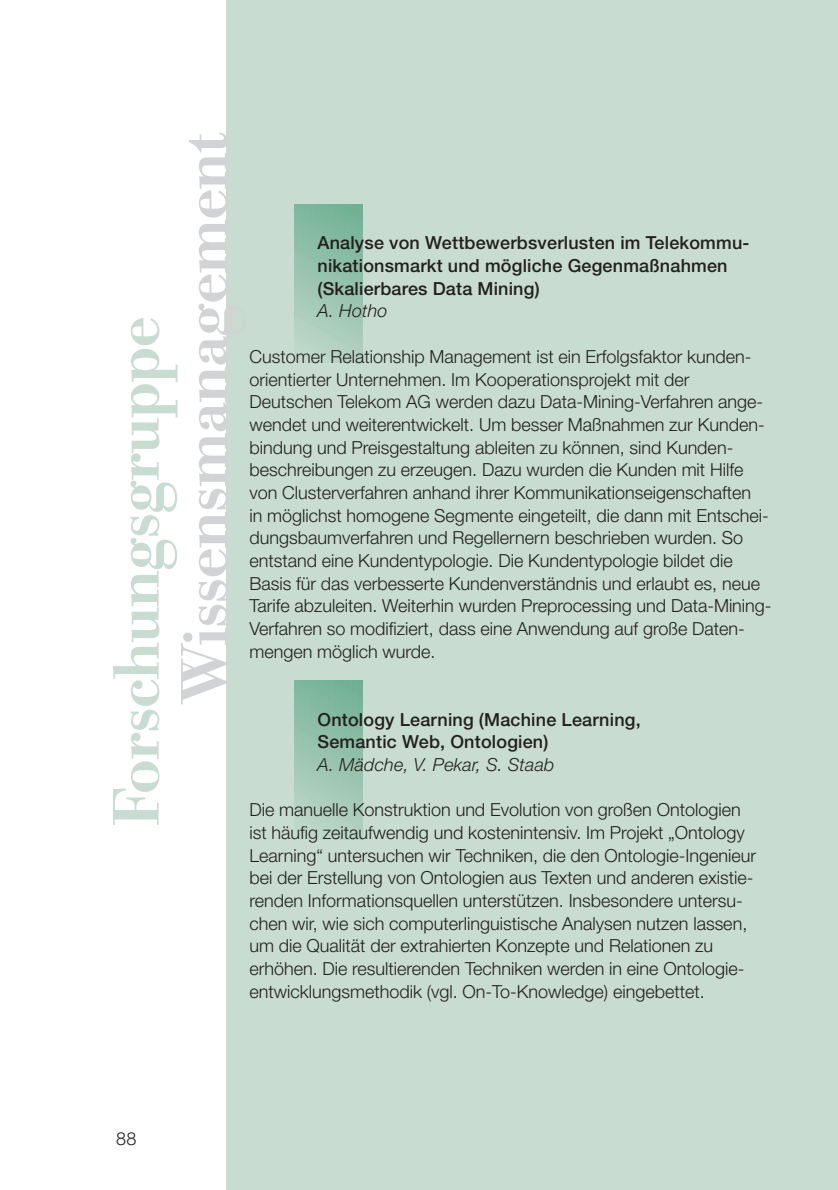
<style>
.page{position:relative;width:838px;height:1190px;background:#fff}
.page>*{position:absolute;margin:0;border:0;box-sizing:border-box;transform-origin:0 0}
.t1{font:500 64px "BO29";color:#d1d3d5}
.t2{font:500 64px "BO29";color:#c8dcd1}
.t3{font:300 18px/22.6px "Helvetica Neue";color:#231f1f}
.t4{font:500 18px/22.6px "Helvetica Neue";letter-spacing:.01em;color:#231f1f}
.t5{font:italic 300 18px "Helvetica Neue";letter-spacing:.01em;color:#231f1f}
</style>
<div class="page">
<div style="left:227px;top:0;width:611px;height:1190px;background:#c8dcd1"></div>
<svg style="left:295px;top:204px;width:68px;height:159px;background:#98c4af"></svg>
<svg style="left:295px;top:680px;width:68px;height:159px;background:#98c4af"></svg>
<h1 class="t1" style="left:181px;top:705px;width:574px;rotate:-90deg">Wissensmanagement</h1>
<p class="t4" style="left:317px;top:233px;width:434px">Analyse von Wettbewerbsverlusten im Telekommu&shy;nikationsmarkt und mögliche Gegenmaßnahmen (Skalierbares Data Mining)</p>
<p class="t5" style="left:317px;top:305px;width:72px">A. Hotho</p>
<p class="t3" style="left:249px;top:347px;width:524px">Customer Relationship Management ist ein Erfolgsfaktor kunden&shy;orientierter Unternehmen. Im Kooperationsprojekt mit der Deutschen Telekom AG werden dazu Data-Mining-Verfahren ange&shy;wendet und weiterentwickelt. Um besser Maßnahmen zur Kunden&shy;bindung und Preisgestaltung ableiten zu können, sind Kunden&shy;beschreibungen zu erzeugen. Dazu wurden die Kunden mit Hilfe von Clusterverfahren anhand ihrer Kommunikationseigenschaften<br>in möglichst homogene Segmente eingeteilt, die dann mit Entschei&shy;dungsbaumverfahren und Regellernern beschrieben wurden. So entstand eine Kundentypologie. Die Kundentypologie bildet die Basis für das verbesserte Kundenverständnis und erlaubt es, neue Tarife abzuleiten. Weiterhin wurden Preprocessing und Data-Mining-Verfahren so modifiziert, dass eine Anwendung auf große Daten&shy;mengen möglich wurde.</p>
<h1 class="t2" style="left:113px;top:827px;width:511px;rotate:-90deg">Forschungsgruppe</h1>
<p class="t4" style="left:317px;top:710px;width:325px">Ontology Learning (Machine Learning,<br>Semantic Web, Ontologien)</p>
<p class="t5" style="left:317px;top:758px;width:239px">A. Mädche, V. Pekar, S. Staab</p>
<p class="t3" style="left:249px;top:800px;width:508px">Die manuelle Konstruktion und Evolution von großen Ontologien ist häufig zeitaufwendig und kostenintensiv. Im Projekt „Ontology Learning“ untersuchen wir Techniken, die den Ontologie-Ingenieur bei der Erstellung von Ontologien aus Texten und anderen existie&shy;renden Informationsquellen unterstützen. Insbesondere untersu&shy;chen wir, wie sich computerlinguistische Analysen nutzen lassen, um die Qualität der extrahierten Konzepte und Relationen zu erhöhen. Die resultierenden Techniken werden in eine Ontologie&shy;entwicklungsmethodik (vgl. On-To-Knowledge) eingebettet.</p>
<p class="t3" style="left:116px;top:1129px;width:22px">88</p>
</div>
